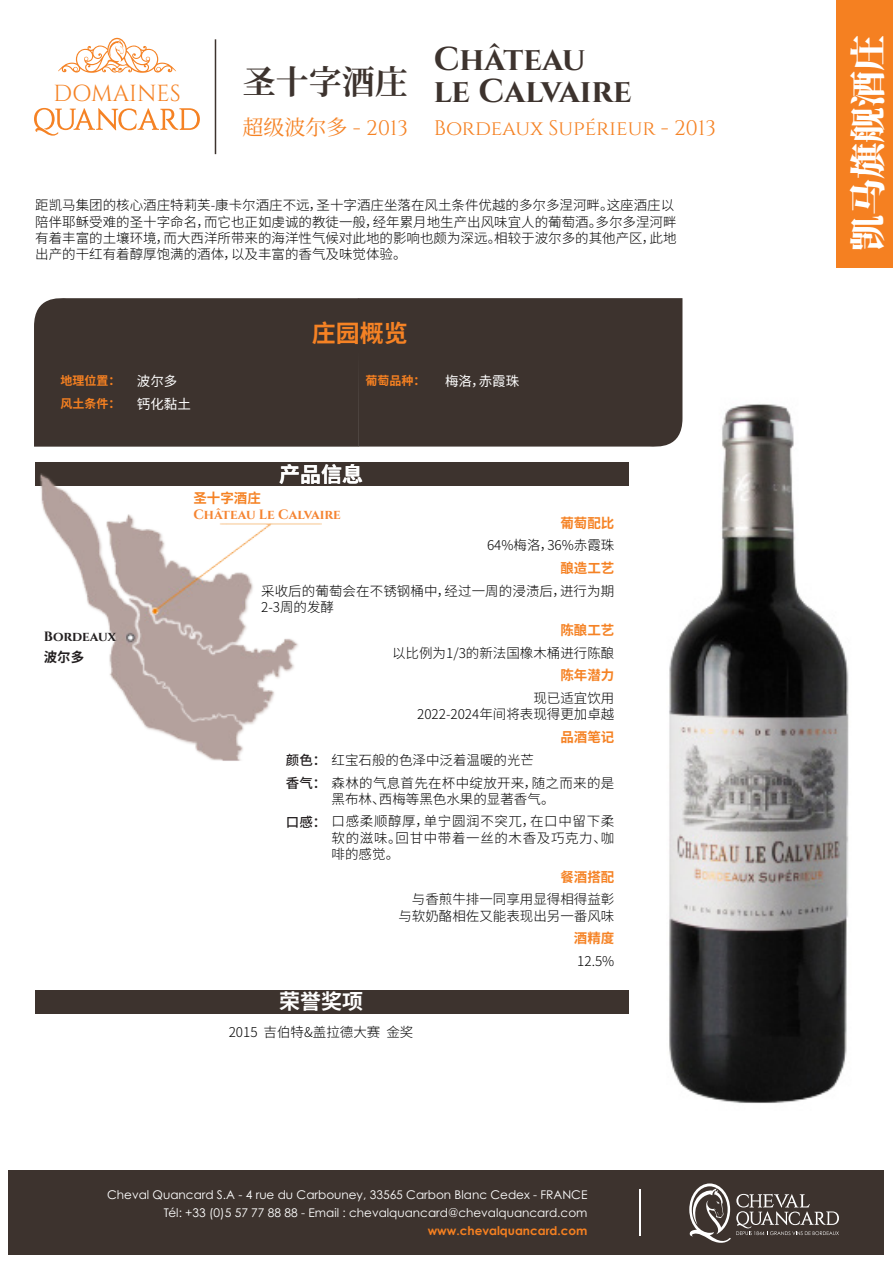
<style>
.page{position:relative;width:893px;height:1263px;background:#fff}
.page>*{position:absolute;margin:0;border:0;box-sizing:border-box;transform-origin:0 0}
.t1{font:800 36px "Source Han Serif";color:#fff}
.t2{font:700 33px "Cinzel";color:#3d332e}
.t3{font:700 33px "Source Han Serif";color:#3d332e}
.t4{font:700 24px "Noto Sans Hans";color:#f58224}
.t5{font:23.1px "Cinzel";color:#f58224}
.t6{font:21px "Cinzel";color:#f58224}
.t7{font:21px "Source Han Serif";color:#f58224}
.t8{font:700 21px "Noto Sans Hans";color:#fff}
.t9{font:300 13.5px/16.2px "Noto Sans Hans";color:#000}
.t10{font:300 13.5px/16.2px "Noto Sans Hans";letter-spacing:.045em;color:#000}
.t11{font:700 13.5px "Noto Sans Hans";color:#f58224}
.t12{font:300 13.5px "Noto Sans Hans";letter-spacing:.02em;color:#000}
.t13{font:700 13.5px "Cinzel";color:#f58431}
.t14{font:13.5px "Noto Sans Hans";color:#fff}
.t15{font:700 13.5px "Cinzel";color:#231f20}
.t16{font:700 13.5px "Noto Sans Hans";color:#231f20}
.t17{font:12px "Century Gothic Pro";color:#fff}
.t18{font:700 12px "Century Gothic Pro";color:#f58021}
.t19{font:700 12px "Noto Sans Hans";color:#f58021}
.s1{font-family:"Cinzel"}
.s2{font-weight:500;color:#231f20}
</style>
<div class="page">
<img style="left:669px;top:386px;width:180px;height:717px">
<div style="left:837px;top:0;width:56px;height:267px;background:#f58021"></div>
<div style="left:35px;top:463px;width:593px;height:23px;background:#3d332e"></div>
<div style="left:35px;top:990px;width:593px;height:23px;background:#3d332e"></div>
<div style="left:359px;top:298px;width:323px;height:151px;background:#3d332e"></div>
<div style="left:34px;top:298px;width:325px;height:149px;background:#3d332e"></div>
<div style="left:9px;top:1170px;width:875px;height:84px;background:#3d332e"></div>
<hr style="left:639px;top:1189px;width:1px;height:46px;background:#fff">
<svg style="left:689px;top:1183px;width:150px;height:60px"></svg>
<svg style="left:58px;top:38px;width:118px;height:35px"></svg>
<svg style="left:34px;top:108px;width:166px;height:28px"></svg>
<hr style="left:215px;top:39px;width:1px;height:115px;background:#3d332e">
<img style="left:36px;top:462px;width:285px;height:299px">
<h3 class="t5" style="left:53px;top:80px;width:129px">DOMAINES</h3>
<p class="t3" style="left:243px;top:64px;width:166px">圣十字酒庄</p>
<p class="t2" style="left:434px;top:39px;width:153px">Château</p>
<p class="t2" style="left:434px;top:71px;width:199px">le Calvaire</p>
<p class="t7" style="left:243px;top:116px;width:167px">超级波尔多 <span class="s1">- 2013</span></p>
<p class="t6" style="left:434px;top:116px;width:284px">Bordeaux Supérieur - 2013</p>
<p class="t9" style="left:35px;top:198px;width:643px">距凯马集团的核心酒庄特莉芙-康卡尔酒庄不远，圣十字酒庄坐落在风土条件优越的多尔多涅河畔。这座酒庄以陪伴耶稣受难的圣十字命名，而它也正如虔诚的教徒一般，经年累月地生产出风味宜人的葡萄酒。多尔多涅河畔有着丰富的土壤环境，而大西洋所带来的海洋性气候对此地的影响也颇为深远。相较于波尔多的其他产区，此地出产的干红有着醇厚饱满的酒体，以及丰富的香气及味觉体验。</p>
<p class="t4" style="left:312px;top:320px;width:97px">庄园概览</p>
<p class="t19" style="left:60px;top:374px;width:61px">地理位置：</p>
<p class="t14" style="left:137px;top:374px;width:42px">波尔多</p>
<p class="t19" style="left:366px;top:374px;width:62px">葡萄品种：</p>
<p class="t14" style="left:445px;top:374px;width:76px">梅洛，赤霞珠</p>
<p class="t19" style="left:60px;top:397px;width:61px">风土条件：</p>
<p class="t14" style="left:137px;top:396px;width:55px">钙化黏土</p>
<p class="t15" style="left:44px;top:629px;width:74px">Bordeaux</p>
<p class="t16" style="left:44px;top:649px;width:42px">波尔多</p>
<p class="t11" style="left:193px;top:491px;width:69px">圣十字酒庄</p>
<p class="t8" style="left:279px;top:462px;width:85px">产品信息</p>
<p class="t13" style="left:193px;top:506px;width:149px">Château Le Calvaire</p>
<p class="t11" style="left:560px;top:515px;width:55px">葡萄配比</p>
<p class="t9" style="left:487px;top:538px;width:129px">64%梅洛，36%赤霞珠</p>
<p class="t11" style="left:560px;top:560px;width:55px">酿造工艺</p>
<p class="t9" style="left:261px;top:583px;width:355px">采收后的葡萄会在不锈钢桶中，经过一周的浸渍后，进行为期<br>2-3周的发酵</p>
<p class="t11" style="left:560px;top:622px;width:55px">陈酿工艺</p>
<p class="t9" style="left:392px;top:645px;width:224px">以比例为1/3的新法国橡木桶进行陈酿</p>
<p class="t11" style="left:560px;top:668px;width:55px">陈年潜力</p>
<p class="t9" style="left:533px;top:690px;width:82px">现已适宜饮用</p>
<p class="t9" style="left:417px;top:706px;width:199px">2022-2024年间将表现得更加卓越</p>
<p class="t11" style="left:560px;top:729px;width:55px">品酒笔记</p>
<p class="t9" style="left:286px;top:752px;width:250px"><span class="s2">颜色：</span>红宝石般的色泽中泛着温暖的光芒</p>
<p class="t12" style="left:286px;top:775px;width:330px"><span class="s2">香气：</span>森林的气息首先在杯中绽放开来，随之而来的是</p>
<p class="t9" style="left:332px;top:791px;width:224px">黑布林、西梅等黑色水果的显著香气。</p>
<p class="t10" style="left:286px;top:814px;width:330px"><span class="s2">口感：</span>口感柔顺醇厚，单宁圆润不突兀，在口中留下柔</p>
<p class="t10" style="left:332px;top:830px;width:284px">软的滋味。回甘中带着一丝的木香及巧克力、咖啡的感觉。</p>
<p class="t11" style="left:560px;top:869px;width:55px">餐酒搭配</p>
<p class="t9" style="left:412px;top:892px;width:204px">与香煎牛排一同享用显得相得益彰</p>
<p class="t9" style="left:398px;top:908px;width:217px">与软奶酪相佐又能表现出另一番风味</p>
<p class="t11" style="left:574px;top:931px;width:42px">酒精度</p>
<p class="t9" style="left:577px;top:953px;width:39px">12.5%</p>
<p class="t8" style="left:279px;top:989px;width:85px">荣誉奖项</p>
<p class="t9" style="left:229px;top:1024px;width:186px">2015 吉伯特&amp;盖拉德大赛 金奖</p>
<p class="t17" style="left:107px;top:1188px;width:482px">Cheval Quancard S.A - 4 rue du Carbouney, 33565 Carbon Blanc Cedex - FRANCE</p>
<p class="t17" style="left:164px;top:1206px;width:425px">Tél: +33 (0)5 57 77 88 88 - Email : chevalquancard@chevalquancard.com</p>
<p class="t18" style="left:428px;top:1223px;width:161px">www.chevalquancard.com</p>
<p class="t1" style="left:847px;top:251px;width:217px;rotate:-90deg">凯马旗舰酒庄</p>
</div>
